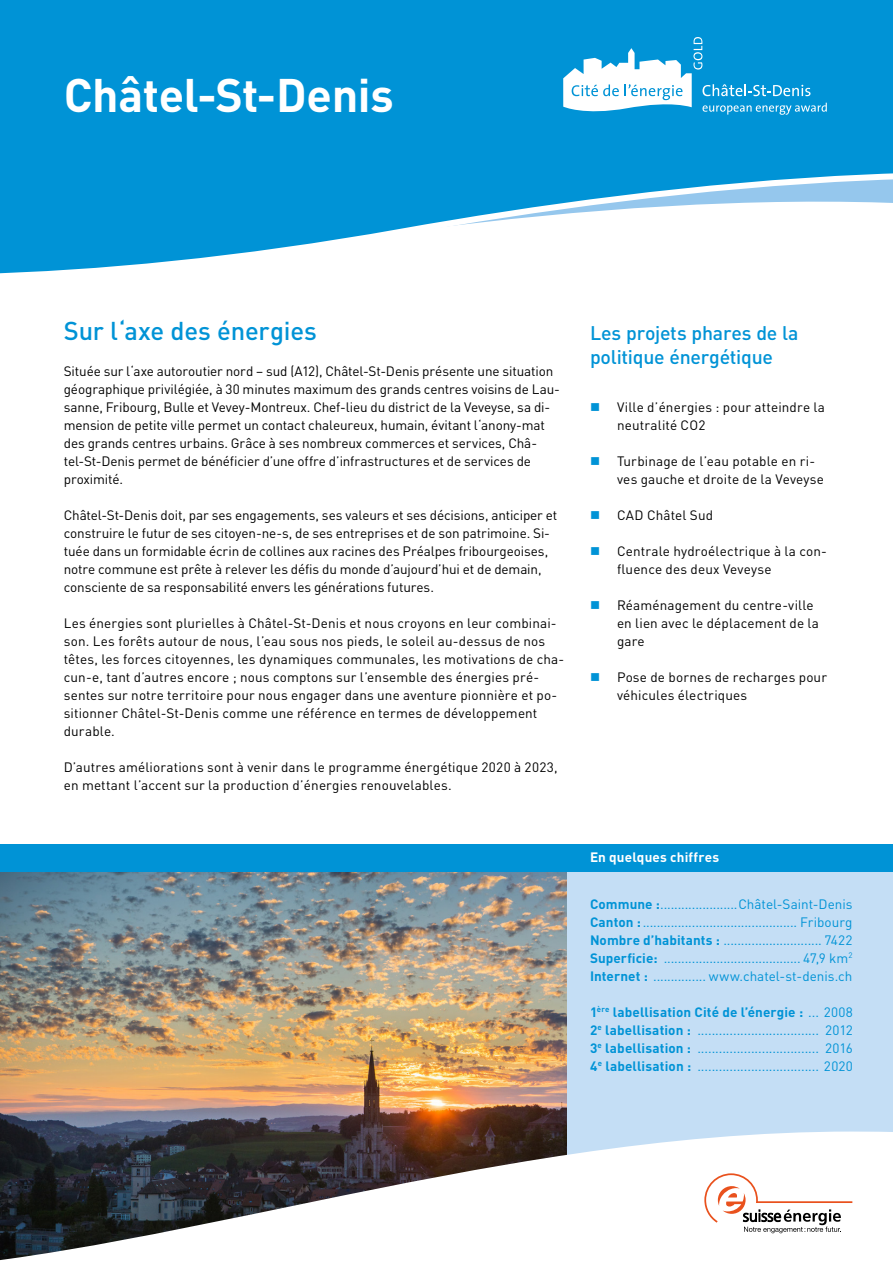
<style>
.page{position:relative;width:893px;height:1263px;background:#fff}
.page>*{position:absolute;margin:0;border:0;box-sizing:border-box;transform-origin:0 0}
.t1{font:700 46.5px "DIN Pro";letter-spacing:-.01em;color:#fff}
.t2{font:500 25.5px "DIN Pro";letter-spacing:-.005em;color:#0093d6}
.t3{font:500 19.5px/23.4px "DIN Pro";letter-spacing:-.015em;color:#0093d6}
.t4{font:13.5px/18px "DIN Pro";letter-spacing:.005em;color:#000}
.t5{font:13.5px/18px "DIN Pro";color:#0093d6;text-align:justify}
.t6{font:700 13.5px "DIN Pro";letter-spacing:.01em;color:#0093d6}
.t7{font:700 13.5px "DIN Pro";letter-spacing:.01em;color:#fff}
.s1{font-weight:700}
</style>
<div class="page">
<svg style="left:0;top:0;width:893px;height:274px"></svg>
<div style="left:0;top:844px;width:893px;height:419px;background:#c4def5"></div>
<img style="left:0;top:871px;width:567px;height:260px">
<svg style="left:0;top:1131px;width:893px;height:132px;background:#a9a8aa"></svg>
<svg style="left:563px;top:37px;width:264px;height:79px"></svg>
<div style="left:0;top:844px;width:893px;height:27px;background:#0093d6"></div>
<svg style="left:704px;top:1173px;width:148px;height:60px;background:#eae0dc"></svg>
<h1 class="t1" style="left:64px;top:64px;width:332px">Châtel-St-Denis</h1>
<h2 class="t2" style="left:64px;top:314px;width:255px">Sur l‘axe des énergies</h2>
<p class="t4" style="left:64px;top:362px;width:498px">Située sur l‘axe autoroutier nord – sud (A12), Châtel-St-Denis présente une situation géographique privilégiée, à 30 minutes maximum des grands centres voisins de Lau&shy;sanne, Fribourg, Bulle et Vevey-Montreux. Chef-lieu du district de la Veveyse, sa di&shy;mension de petite ville permet un contact chaleureux, humain, évitant l‘anony-mat des grands centres urbains. Grâce à ses nombreux commerces et services, Châ&shy;tel-St-Denis permet de bénéficier d’une offre d’infrastructures et de services de proximité.</p>
<p class="t4" style="left:64px;top:506px;width:495px">Châtel-St-Denis doit, par ses engagements, ses valeurs et ses décisions, anticiper et construire le futur de ses citoyen-ne-s, de ses entreprises et de son patrimoine. Si&shy;tuée dans un formidable écrin de collines aux racines des Préalpes fribourgeoises, notre commune est prête à relever les défis du monde d’aujourd’hui et de demain, consciente de sa responsabilité envers les générations futures.</p>
<p class="t4" style="left:64px;top:614px;width:502px">Les énergies sont plurielles à Châtel-St-Denis et nous croyons en leur combinai&shy;son. Les forêts autour de nous, l’eau sous nos pieds, le soleil au-dessus de nos têtes, les forces citoyennes, les dynamiques communales, les motivations de cha&shy;cun-e, tant d’autres encore ; nous comptons sur l’ensemble des énergies pré&shy;sentes sur notre territoire pour nous engager dans une aventure pionnière et po&shy;sitionner Châtel-St-Denis comme une référence en termes de développement durable.</p>
<p class="t4" style="left:64px;top:758px;width:495px">D’autres améliorations sont à venir dans le programme énergétique 2020 à 2023, en mettant l’accent sur la production d’énergies renouvelables.</p>
<h3 class="t3" style="left:590px;top:321px;width:210px">Les projets phares de la politique énergétique</h3>
<p class="t4" style="left:617px;top:398px;width:210px">Ville d’énergies : pour atteindre la neutralité CO2</p>
<p class="t4" style="left:617px;top:452px;width:209px">Turbinage de l’eau potable en ri&shy;ves gauche et droite de la Veveyse</p>
<p class="t4" style="left:617px;top:506px;width:98px">CAD Châtel Sud</p>
<p class="t4" style="left:617px;top:542px;width:212px">Centrale hydroélectrique à la con&shy;fluence des deux Veveyse</p>
<p class="t4" style="left:617px;top:596px;width:204px">Réaménagement du centre-ville en lien avec le déplacement de la gare</p>
<p class="t4" style="left:617px;top:668px;width:211px">Pose de bornes de recharges pour véhicules électriques</p>
<p class="t7" style="left:590px;top:848px;width:131px">En quelques chiffres</p>
<p class="t5" style="left:590px;top:894px;width:264px"><span class="s1">Commune :</span>......................Châtel-Saint-Denis <span class="s1">Canton :</span>............................................ Fribourg <span class="s1">Nombre d’habitants :</span> ............................ 7422<br><span class="s1">Superficie:</span> ....................................... 47,9 km<sup>2<br></sup><span class="s1">Internet :</span> ............... www.chatel-st-denis.ch</p>
<p class="t6" style="left:590px;top:1003px;width:215px">1<sup>ère</sup> labellisation Cité de l’énergie :</p>
<p class="t5" style="left:824px;top:1002px;width:31px">2008</p>
<p class="t6" style="left:590px;top:1021px;width:102px">2<sup>e</sup> labellisation :</p>
<p class="t5" style="left:825px;top:1020px;width:29px">2012</p>
<p class="t6" style="left:590px;top:1039px;width:103px">3<sup>e</sup> labellisation :</p>
<p class="t5" style="left:825px;top:1038px;width:29px">2016</p>
<p class="t6" style="left:590px;top:1057px;width:103px">4<sup>e</sup> labellisation :</p>
<p class="t5" style="left:824px;top:1056px;width:31px">2020</p>
</div>
